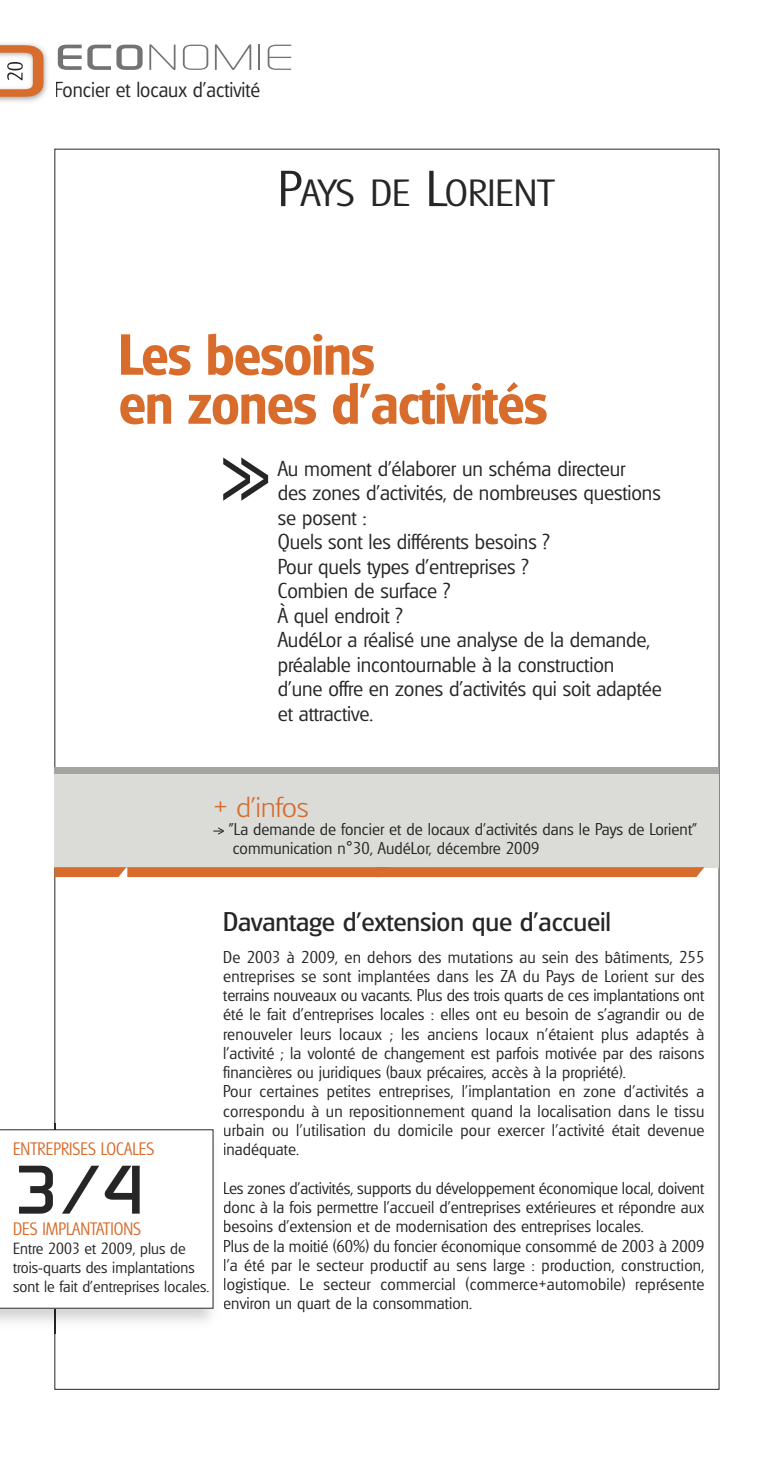
<style>
.page{position:relative;width:759px;height:1469px;background:#fff}
.page>*{position:absolute;margin:0;border:0;box-sizing:border-box;transform-origin:0 0}
.t1{font:500 66.5px "Digital";color:#272627;scale:1.1 1}
.t2{font:600 56px/49px "Glasgow";letter-spacing:-.015em;color:#d76c2c}
.t3{font:300 36.75px "Glasgow";color:#272627;scale:1.1 1}
.t4{font:300 35px "Digital";color:#757272;scale:1.45 1}
.t5{font:200 28px "Glasgow";letter-spacing:-.015em;color:#d76c2c;scale:1.1 1}
.t6{font:26.25px "Glasgow";letter-spacing:-.005em;color:#272627;scale:1.04 1}
.t7{font:300 21px/24.5px "Glasgow";letter-spacing:-.005em;color:#272627}
.t8{font:300 21px "Glasgow";letter-spacing:-.005em;color:#272627;scale:.96 1}
.t9{font:300 17.5px "Glasgow";color:#d76c2c;scale:.96 1}
.t10{font:300 16.62px/19.2px "Glasgow";letter-spacing:.005em;color:#272627}
.t11{font:300 15.75px/19.2px "Glasgow";letter-spacing:.005em;color:#272627}
.s1{font-weight:500}
.s2{font-size:49px}
.s3{font-family:"Lucida Grande";font-weight:400}
</style>
<div class="page">
<img style="left:0;top:43px;width:47px;height:59px">
<svg style="left:0;top:45px;width:43px;height:52px"></svg>
<svg style="left:223px;top:457px;width:45px;height:44px"></svg>
<div style="left:55px;top:768px;width:664px;height:99px;background:#dbdbd8"></div>
<div style="left:55px;top:768px;width:664px;height:6px;background:#a5a49f"></div>
<svg style="left:55px;top:867px;width:649px;height:10px;background:#d76f31"></svg>
<svg style="left:213px;top:827px;width:11px;height:7px"></svg>
<img style="left:0;top:1123px;width:214px;height:210px">
<img style="left:55px;top:1123px;width:1px;height:210px">
<svg style="left:0;top:1129px;width:213px;height:179px"></svg>
<h3 class="t4" style="left:55px;top:37px;width:167px"><span class="s1">ECO</span>NOMIE</h3>
<p class="t8" style="left:55px;top:77px;width:216px">Foncier et locaux d'activité</p>
<h3 class="t3" style="left:278px;top:172px;width:253px"><span class="s2">P</span>AYS DE <span class="s2">L</span>ORIENT</h3>
<h2 class="t2" style="left:119px;top:331px;width:431px">Les besoins<br>en zones d'activités</h2>
<p class="t7" style="left:278px;top:456px;width:386px">Au moment d'élaborer un schéma directeur<br>des zones d'activités, de nombreuses questions se posent :<br>Quels sont les différents besoins ?<br>Pour quels types d'entreprises ?<br>Combien de surface ?<br>À quel endroit ?<br>AudéLor a réalisé une analyse de la demande, préalable incontournable à la construction d'une offre en zones d'activités qui soit adaptée et attractive.</p>
<h3 class="t5" style="left:213px;top:791px;width:88px">+ d’infos</h3>
<p class="t10" style="left:229px;top:819px;width:470px">"La demande de foncier et de locaux d’activités dans le Pays de Lorient" communication n<span class="s3">°</span>30, AudéLor, décembre 2009</p>
<p class="t9" style="left:13px;top:1139px;width:149px">ENTREPRISES LOCALES</p>
<h1 class="t1" style="left:13px;top:1151px;width:124px">3/4</h1>
<p class="t9" style="left:13px;top:1218px;width:135px">DES IMPLANTATIONS</p>
<p class="t11" style="left:13px;top:1238px;width:198px">Entre 2003 et 2009, plus de trois-quarts des implantations sont le fait d'entreprises locales.</p>
<h3 class="t6" style="left:223px;top:906px;width:374px">Davantage d'extension que d'accueil</h3>
<p class="t10" style="left:223px;top:947px;width:483px">De 2003 à 2009, en dehors des mutations au sein des bâtiments, 255 entreprises se sont implantées dans les ZA du Pays de Lorient sur des terrains nouveaux ou vacants. Plus des trois quarts de ces implantations ont été le fait d’entreprises locales : elles ont eu besoin de s’agrandir ou de renouveler leurs locaux ; les anciens locaux n'étaient plus adaptés à l’activité ; la volonté de changement est parfois motivée par des raisons financières ou juridiques (baux précaires, accès à la propriété).<br>Pour certaines petites entreprises, l’implantation en zone d’activités a correspondu à un repositionnement quand la localisation dans le tissu urbain ou l'utilisation du domicile pour exercer l'activité était devenue inadéquate.</p>
<p class="t10" style="left:223px;top:1178px;width:483px">Les zones d’activités, supports du développement économique local, doivent donc à la fois permettre l’accueil d’entreprises extérieures et répondre aux besoins d’extension et de modernisation des entreprises locales.<br>Plus de la moitié (60%) du foncier économique consommé de 2003 à 2009 l’a été par le secteur productif au sens large : production, construction, logistique. Le secteur commercial (commerce+automobile) représente environ un quart de la consommation.</p>
</div>
